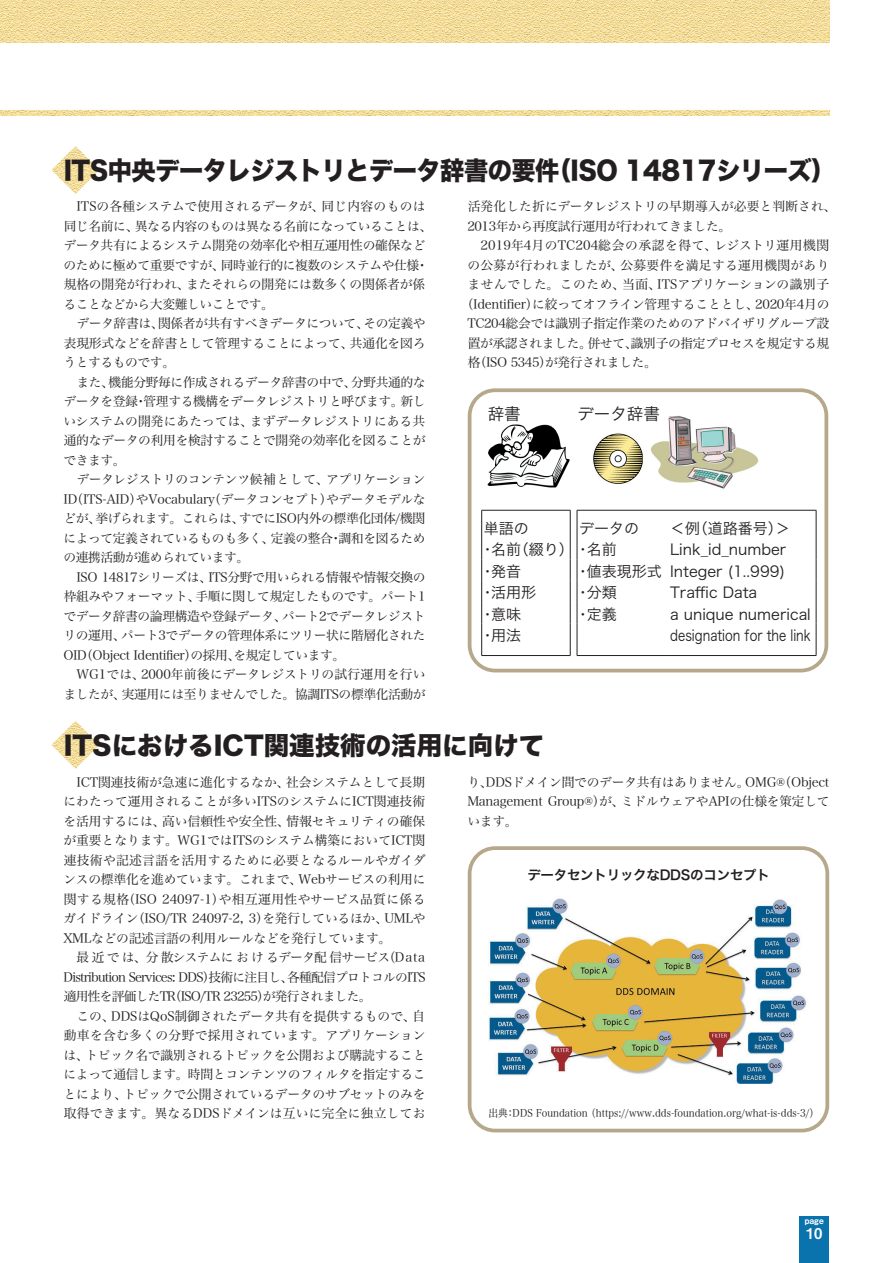
<style>
.page{position:relative;width:893px;height:1263px;background:#fff}
.page>*{position:absolute;margin:0;border:0;box-sizing:border-box;transform-origin:0 0}
._02_Title-2{font:25.5px "Hira Kaku Std W8";letter-spacing:-.02em;color:#231f20;scale:.95 1}
._02_Title-2-2{font:25.5px "Hira Kaku Std W8";color:#231f20}
.fig_W3{font:16.5px "Hira Kaku Pro W3";color:#231f20}
.fig_W3-2{font:15px "Hira Kaku Pro W3";color:#231f20}
.fig_W3-3{font:15px "Hira Kaku Pro W3";color:#231f20;scale:.82 1}
.t1{font:14.85px "Midashi Go Pro MB31";color:#fff}
.表_図_タイトル_9pt{font:13.5px "Hira Kaku Pro W6";letter-spacing:-.02em;color:#231f20}
._04_Body{font:12.75px/19.5px "Hira Min Pro W3";letter-spacing:-.02em;color:#231f20;text-align:justify}
._04_Body-2{font:12.75px "Hira Min Pro W3";letter-spacing:.01em;color:#231f20}
._04_Body-3{font:12.75px "Hira Min Pro W3";letter-spacing:.045em;color:#231f20}
._04_Body-4{font:12.75px "Hira Min Pro W3";letter-spacing:.025em;color:#231f20}
._05_注釈{font:10.5px "Hira Min Pro W3";color:#231f20;scale:.92 1}
.t2{font:8.55px "Midashi Go Pro MB31";color:#fff}
</style>
<div class="page">
<img style="left:0;top:111px;width:829px;height:5px">
<img style="left:0;top:0;width:829px;height:43px">
<img style="left:51px;top:146px;width:49px;height:48px">
<img style="left:51px;top:721px;width:49px;height:48px">
<div style="left:799px;top:1216px;width:30px;height:47px;background:#0a73ae"></div>
<div style="left:468px;top:846px;width:361px;height:286px;border:4px solid #b7a88b;border-radius:26px"></div>
<img style="left:489px;top:898px;width:317px;height:185px">
<div style="left:468px;top:388px;width:360px;height:284px;border:4px solid #b7a88b;border-radius:26px"></div>
<img style="left:487px;top:424px;width:83px;height:64px">
<img style="left:593px;top:415px;width:166px;height:74px">
<hr style="left:481px;top:510px;width:89px;height:1px;background:#231f20">
<hr style="left:577px;top:510px;width:91px;height:1px;background:#231f20">
<hr style="left:668px;top:510px;width:148px;height:1px;background:#231f20">
<svg style="left:481px;top:510px;width:1px;height:113px"></svg>
<svg style="left:570px;top:510px;width:1px;height:113px"></svg>
<svg style="left:577px;top:510px;width:1px;height:113px"></svg>
<svg style="left:816px;top:510px;width:1px;height:113px"></svg>
<hr style="left:481px;top:623px;width:1px;height:32px;background:#231f20">
<hr style="left:570px;top:623px;width:1px;height:32px;background:#231f20">
<hr style="left:577px;top:623px;width:1px;height:32px;background:#231f20">
<hr style="left:816px;top:623px;width:1px;height:32px;background:#231f20">
<hr style="left:481px;top:655px;width:89px;height:1px;background:#231f20">
<hr style="left:577px;top:655px;width:91px;height:1px;background:#231f20">
<hr style="left:668px;top:655px;width:148px;height:1px;background:#231f20">
<p class="_02_Title-2" style="left:64px;top:156px;width:814px">ITS中央データレジストリとデータ辞書の要件（ISO 14817シリーズ）</p>
<p class="_04_Body" style="left:63px;top:196px;width:370px;text-align:left;text-indent:13px">ITSの各種システムで使用されるデータが、同じ内容のものは同じ名前に、異なる内容のものは異なる名前になっていることは、データ共有によるシステム開発の効率化や相互運用性の確保などのために極めて重要ですが、同時並行的に複数のシステムや仕様・規格の開発が行われ、またそれらの開発には数多くの関係者が係ることなどから大変難しいことです。</p>
<p class="_04_Body" style="left:63px;top:313px;width:364px;text-indent:13px">データ辞書は、関係者が共有すべきデータについて、その定義や表現形式などを辞書として管理することによって、共通化を図ろうとするものです。</p>
<p class="_04_Body" style="left:63px;top:372px;width:364px;text-indent:13px">また、機能分野毎に作成されるデータ辞書の中で、分野共通的なデータを登録・管理する機構をデータレジストリと呼びます。新しいシステムの開発にあたっては、まずデータレジストリにある共通的なデータの利用を検討することで開発の効率化を図ることができます。</p>
<p class="_04_Body" style="left:63px;top:469px;width:364px;text-indent:13px">データレジストリのコンテンツ候補として、アプリケーションID（ITS-AID）やVocabulary（データコンセプト）やデータモデルなどが、挙げられます。これらは、すでにISO内外の標準化団体/機関によって定義されているものも多く、定義の整合・調和を図るための連携活動が進められています。</p>
<p class="_04_Body" style="left:63px;top:567px;width:364px;text-indent:13px">ISO 14817シリーズは、ITS分野で用いられる情報や情報交換の枠組みやフォーマット、手順に関して規定したものです。パート1でデータ辞書の論理構造や登録データ、パート2でデータレジストリの運用、パート3でデータの管理体系にツリー状に階層化されたOID（Object Identifier）の採用、を規定しています。</p>
<p class="_04_Body" style="left:63px;top:664px;width:364px;text-align:right">WG1では、2000年前後にデータレジストリの試行運用を行いましたが、実運用には至りませんでした。協調ITSの標準化活動が</p>
<p class="_04_Body" style="left:467px;top:196px;width:370px">活発化した折にデータレジストリの早期導入が必要と判断され、<br>2013年から再度試行運用が行われてきました。</p>
<p class="_04_Body-2" style="left:480px;top:236px;width:350px">2019年4月のTC204総会の承認を得て、レジストリ運用機関</p>
<p class="_04_Body-4" style="left:467px;top:256px;width:364px">の公募が行われましたが、公募要件を満足する運用機関があり</p>
<p class="_04_Body-3" style="left:467px;top:275px;width:363px">ませんでした。このため、当面、ITSアプリケーションの識別子</p>
<p class="_04_Body" style="left:461px;top:294px;width:370px">（Identifier）に絞ってオフライン管理することとし、2020年4月の</p>
<p class="_04_Body" style="left:467px;top:313px;width:363px">TC204総会では識別子指定作業のためのアドバイザリグループ設</p>
<p class="_04_Body" style="left:468px;top:333px;width:363px">置が承認されました。併せて、識別子の指定プロセスを規定する規</p>
<p class="_04_Body" style="left:468px;top:352px;width:191px">格（ISO 5345）が発行されました。</p>
<p class="fig_W3" style="left:488px;top:400px;width:34px">辞書</p>
<p class="fig_W3" style="left:577px;top:400px;width:84px">データ辞書</p>
<p class="fig_W3-2" style="left:484px;top:517px;width:46px">単語の</p>
<p class="fig_W3-2" style="left:579px;top:517px;width:61px">データの</p>
<p class="fig_W3-2" style="left:670px;top:517px;width:122px">＜例（道路番号）＞</p>
<p class="fig_W3-2" style="left:480px;top:538px;width:138px">・名前（綴り）・名前</p>
<p class="fig_W3-2" style="left:670px;top:538px;width:118px">Link_id_number</p>
<p class="fig_W3-2" style="left:480px;top:559px;width:43px">・発音</p>
<p class="fig_W3-2" style="left:575px;top:559px;width:88px">・値表現形式</p>
<p class="fig_W3-2" style="left:670px;top:559px;width:116px">Integer (1..999)</p>
<p class="fig_W3-2" style="left:480px;top:581px;width:58px">・活用形</p>
<p class="fig_W3-2" style="left:575px;top:581px;width:43px">・分類</p>
<p class="fig_W3-2" style="left:670px;top:581px;width:89px">Traffic Data</p>
<p class="fig_W3-2" style="left:480px;top:602px;width:43px">・意味</p>
<p class="fig_W3-2" style="left:575px;top:602px;width:43px">・定義</p>
<p class="fig_W3-2" style="left:670px;top:602px;width:142px">a unique numerical</p>
<p class="fig_W3-2" style="left:480px;top:624px;width:43px">・用法</p>
<p class="fig_W3-3" style="left:670px;top:624px;width:173px">designation for the link</p>
<p class="_02_Title-2-2" style="left:64px;top:731px;width:482px">ITSにおけるICT関連技術の活用に向けて</p>
<p class="_04_Body" style="left:63px;top:772px;width:364px;text-indent:13px">ICT関連技術が急速に進化するなか、社会システムとして長期にわたって運用されることが多いITSのシステムにICT関連技術を活用するには、高い信頼性や安全性、情報セキュリティの確保が重要となります。WG1ではITSのシステム構築においてICT関連技術や記述言語を活用するために必要となるルールやガイダンスの標準化を進めています。これまで、Webサービスの利用に関する規格（ISO 24097-1）や相互運用性やサービス品質に係るガイドライン（ISO/TR 24097-2, 3）を発行しているほか、UMLやXMLなどの記述言語の利用ルールなどを発行しています。</p>
<p class="_04_Body" style="left:63px;top:947px;width:364px;text-indent:13px">最近では、分散システムにおけるデータ配信サービス（Data Distribution Services: DDS）技術に注目し、各種配信プロトコルのITS適用性を評価したTR（ISO/TR 23255）が発行されました。</p>
<p class="_04_Body" style="left:63px;top:1006px;width:364px;text-indent:13px">この、DDSはQoS制御されたデータ共有を提供するもので、自動車を含む多くの分野で採用されています。アプリケーションは、トピック名で識別されるトピックを公開および購読することによって通信します。時間とコンテンツのフィルタを指定することにより、トピックで公開されているデータのサブセットのみを取得できます。異なるDDSドメインは互いに完全に独立してお</p>
<p class="_04_Body" style="left:467px;top:772px;width:364px">り、DDSドメイン間でのデータ共有はありません。OMG®（Object Management Group®）が、ミドルウェアやAPIの仕様を策定しています。</p>
<p class="表_図_タイトル_9pt" style="left:527px;top:863px;width:244px">データセントリックなDDSのコンセプト</p>
<p class="_05_注釈" style="left:488px;top:1105px;width:361px">出典：DDS Foundation （https://www.dds-foundation.org/what-is-dds-3/）</p>
<p class="t2" style="left:805px;top:1214px;width:20px">page</p>
<p class="t1" style="left:806px;top:1222px;width:18px">10</p>
</div>
